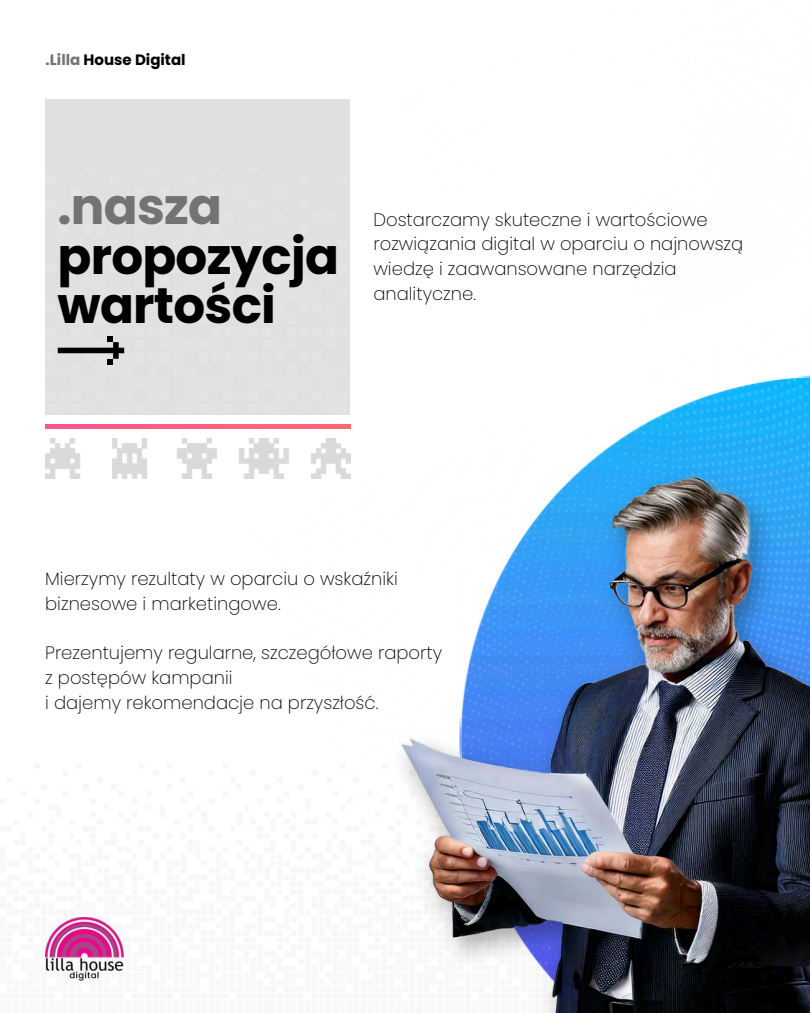
<style>
.page{position:relative;width:810px;height:1013px;background:#fff}
.page>*{position:absolute;margin:0;border:0;box-sizing:border-box;transform-origin:0 0}
.t1{font:700 50px/49.5px "Poppins";letter-spacing:-.015em;color:#000}
.t2{font:700 50px "Poppins";letter-spacing:-.015em;color:#737373}
.t3{font:200 18px/24.8px "Poppins";color:#000}
.t4{font:700 15px "Poppins";color:#000}
.s1{color:#737373}
</style>
<div class="page">
<img style="left:244px;top:387px;width:566px;height:92px">
<img style="left:389px;top:467px;width:421px;height:545px">
<img style="left:46px;top:917px;width:78px;height:63px">
<div style="left:46px;top:99px;width:304px;height:315px;background:#e0e0e0"></div>
<svg style="left:58px;top:336px;width:66px;height:28px"></svg>
<img style="left:46px;top:425px;width:304px;height:3px">
<img style="left:46px;top:438px;width:304px;height:40px">
<p class="t4" style="left:46px;top:49px;width:142px"><span class="s1">.Lilla</span> House Digital</p>
<h1 class="t2" style="left:58px;top:171px;width:166px">.nasza</h1>
<h1 class="t1" style="left:58px;top:231px;width:283px">propozycja wartości</h1>
<p class="t3" style="left:373px;top:207px;width:371px">Dostarczamy skuteczne i wartościowe rozwiązania digital w oparciu o najnowszą wiedzę i zaawansowane narzędzia analityczne.</p>
<p class="t3" style="left:45px;top:566px;width:354px">Mierzymy rezultaty w oparciu o wskaźniki biznesowe i marketingowe.</p>
<p class="t3" style="left:45px;top:640px;width:399px">Prezentujemy regularne, szczegółowe raporty z postępów kampanii<br>i dajemy rekomendacje na przyszłość.</p>
</div>
